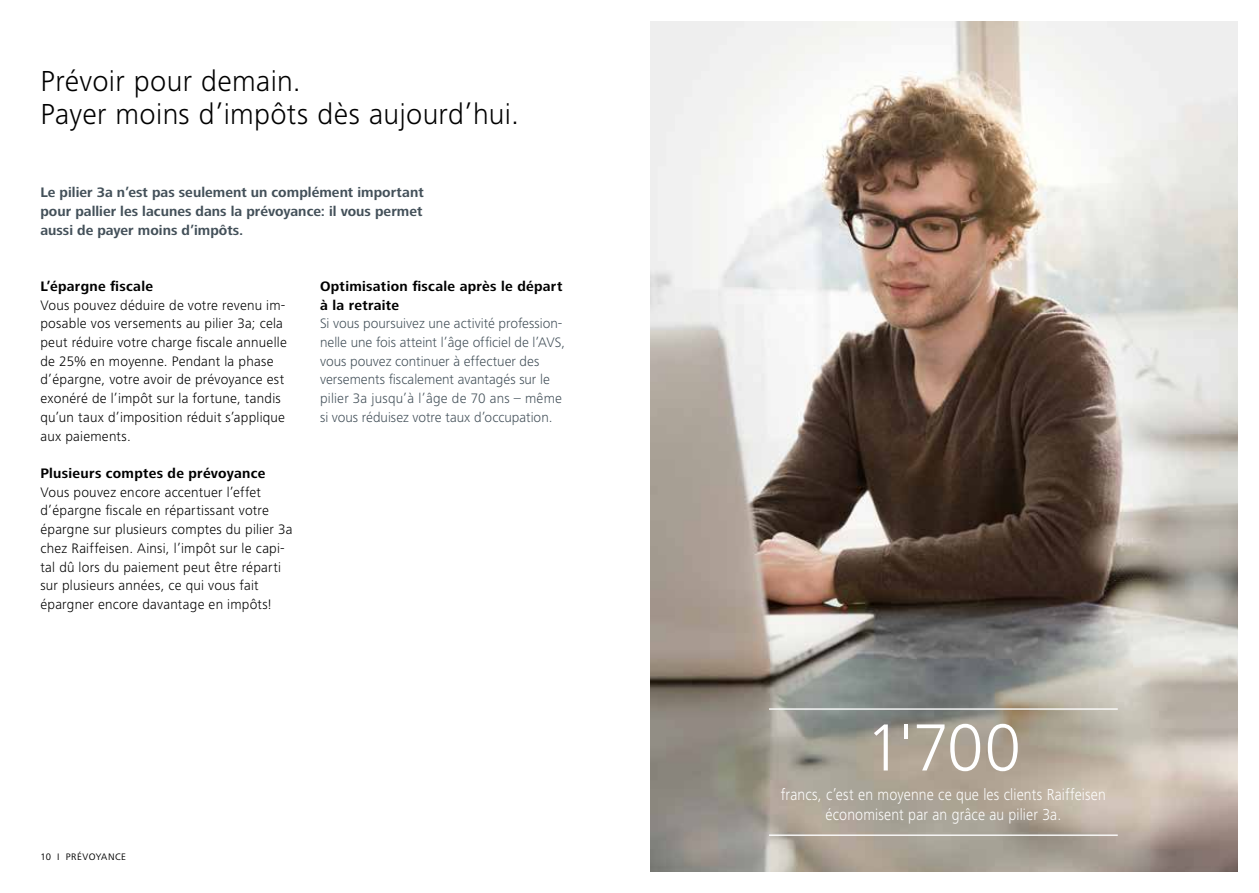
<style>
.page{position:relative;width:1259px;height:893px;background:#fff}
.page>*{position:absolute;margin:0;border:0;box-sizing:border-box;transform-origin:0 0}
.t1{font:300 69px "Frutiger Next LT";color:#fff}
.t2{font:300 30px/33px "Frutiger Next LT";letter-spacing:.01em;color:#000}
.t3{font:300 16.5px/19.5px "Frutiger Next LT";letter-spacing:.01em;color:#fff;text-align:center;scale:.9 1}
.t4{font:300 14.25px/18.8px "Frutiger Next LT";letter-spacing:.015em;color:#000}
.t5{font:300 14.25px/18.8px "Frutiger Next LT";color:#435059}
.t6{font:700 14.25px/18.8px "Frutiger Next LT";color:#435059;text-align:justify}
.t7{font:700 14.25px/18.8px "Frutiger Next LT";letter-spacing:.02em;color:#000}
.t8{font:9.75px "Frutiger Next LT";letter-spacing:.045em;color:#000}
</style>
<div class="page">
<img style="left:651px;top:21px;width:586px;height:851px">
<hr style="left:769px;top:708px;width:348px;height:2px;background:#fff">
<hr style="left:769px;top:834px;width:348px;height:2px;background:#fff">
<h2 class="t2" style="left:40px;top:65px;width:480px">Prévoir pour demain.<br>Payer moins d’impôts dès aujourd’hui.</h2>
<p class="t6" style="left:40px;top:183px;width:385px">Le pilier 3a n’est pas seulement un complément important pour pallier les lacunes dans la prévoyance: il vous permet aussi de payer moins d’impôts.</p>
<p class="t7" style="left:40px;top:277px;width:114px">L’épargne fiscale</p>
<p class="t4" style="left:40px;top:295px;width:248px">Vous pouvez déduire de votre revenu im&shy;posable vos versements au pilier 3a; cela peut réduire votre charge fiscale annuelle de 25% en moyenne. Pendant la phase d’épargne, votre avoir de prévoyance est exonéré de l’impôt sur la fortune, tandis qu’un taux d’imposition réduit s’applique aux paiements.</p>
<p class="t7" style="left:40px;top:464px;width:226px">Plusieurs comptes de prévoyance</p>
<p class="t4" style="left:40px;top:483px;width:254px">Vous pouvez encore accentuer l’effet d’épargne fiscale en répartissant votre épargne sur plusieurs comptes du pilier 3a chez Raiffeisen. Ainsi, l’impôt sur le capi&shy;tal dû lors du paiement peut être réparti sur plusieurs années, ce qui vous fait épargner encore davantage en impôts!</p>
<p class="t7" style="left:320px;top:277px;width:244px">Optimisation fiscale après le départ à la retraite</p>
<p class="t5" style="left:320px;top:314px;width:247px">Si vous poursuivez une activité profession&shy;nelle une fois atteint l’âge officiel de l’AVS, vous pouvez continuer à effectuer des versements fiscalement avantagés sur le pilier 3a jusqu’à l’âge de 70 ans – même si vous réduisez votre taux d’occupation.</p>
<p class="t8" style="left:40px;top:851px;width:87px">10 I PRÉVOYANCE</p>
<h1 class="t1" style="left:865px;top:709px;width:157px">1'700</h1>
<p class="t3" style="left:781px;top:785px;width:363px">francs, c’est en moyenne ce que les clients Raiffeisen économisent par an grâce au pilier 3a.</p>
</div>
